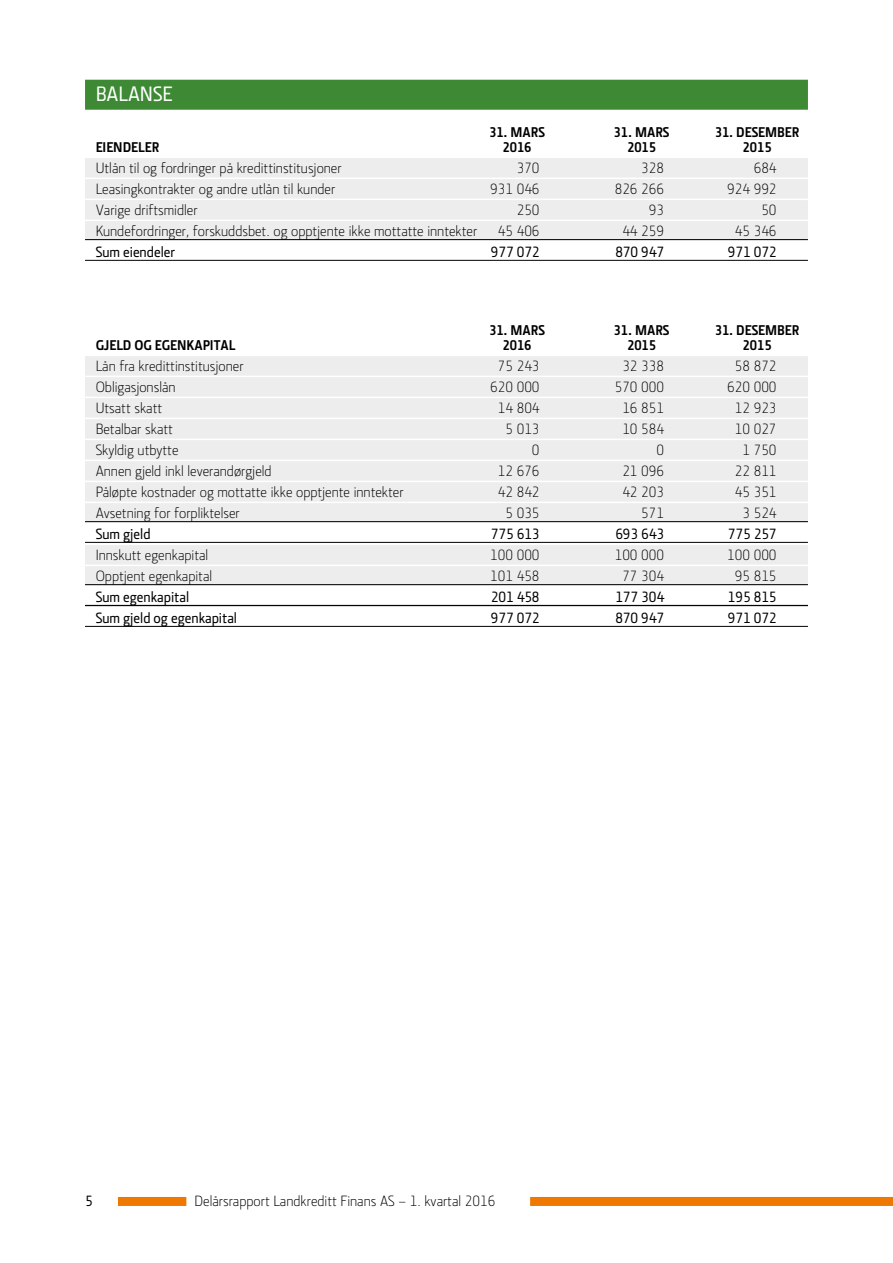
<style>
.page{position:relative;width:893px;height:1263px;background:#fff}
.page>*{position:absolute;margin:0;border:0;box-sizing:border-box;transform-origin:0 0}
.TABELL_Overskrift{font:500 21px "Section LK";color:#fff}
.Tabell_Brød_Tab_4_ko{font:300 15px "Section LK";color:#000}
.Tabell_Sum_strekover{font:500 15px "Section LK";color:#000}
.TABELL_Mellomtittel{font:700 14.25px "Section LK";color:#000}
</style>
<div class="page">
<div style="left:118px;top:1197px;width:68px;height:9px;background:#ef7900"></div>
<div style="left:530px;top:1197px;width:363px;height:9px;background:#ef7900"></div>
<div style="left:85px;top:80px;width:723px;height:30px;background:#3d8934"></div>
<div style="left:85px;top:158px;width:723px;height:20px;background:#ededed"></div>
<div style="left:85px;top:179px;width:723px;height:20px;background:#ededed"></div>
<div style="left:85px;top:200px;width:723px;height:20px;background:#ededed"></div>
<div style="left:85px;top:221px;width:723px;height:20px;background:#ededed"></div>
<hr style="left:85px;top:239px;width:723px;height:1px;background:#000">
<hr style="left:85px;top:260px;width:723px;height:1px;background:#000">
<div style="left:85px;top:356px;width:723px;height:20px;background:#ededed"></div>
<div style="left:85px;top:377px;width:723px;height:20px;background:#ededed"></div>
<div style="left:85px;top:398px;width:723px;height:20px;background:#ededed"></div>
<div style="left:85px;top:419px;width:723px;height:20px;background:#ededed"></div>
<div style="left:85px;top:440px;width:723px;height:20px;background:#ededed"></div>
<div style="left:85px;top:461px;width:723px;height:20px;background:#ededed"></div>
<div style="left:85px;top:482px;width:723px;height:20px;background:#ededed"></div>
<div style="left:85px;top:503px;width:723px;height:20px;background:#ededed"></div>
<hr style="left:85px;top:521px;width:723px;height:1px;background:#000">
<hr style="left:85px;top:542px;width:723px;height:1px;background:#000">
<div style="left:85px;top:545px;width:723px;height:20px;background:#ededed"></div>
<div style="left:85px;top:566px;width:723px;height:20px;background:#ededed"></div>
<hr style="left:85px;top:584px;width:723px;height:1px;background:#000">
<hr style="left:85px;top:605px;width:723px;height:1px;background:#000">
<hr style="left:85px;top:626px;width:723px;height:1px;background:#000">
<p class="TABELL_Overskrift" style="left:96px;top:82px;width:78px">BALANSE</p>
<p class="TABELL_Mellomtittel" style="left:489px;top:124px;width:57px">31. MARS</p>
<p class="TABELL_Mellomtittel" style="left:614px;top:124px;width:57px">31. MARS</p>
<p class="TABELL_Mellomtittel" style="left:715px;top:124px;width:86px">31. DESEMBER</p>
<p class="TABELL_Mellomtittel" style="left:96px;top:139px;width:65px">EIENDELER</p>
<p class="TABELL_Mellomtittel" style="left:503px;top:139px;width:30px">2016</p>
<p class="TABELL_Mellomtittel" style="left:627px;top:139px;width:30px">2015</p>
<p class="TABELL_Mellomtittel" style="left:743px;top:139px;width:30px">2015</p>
<p class="Tabell_Brød_Tab_4_ko" style="left:96px;top:159px;width:248px">Utlån til og fordringer på kredittinstitusjoner</p>
<p class="Tabell_Brød_Tab_4_ko" style="left:517px;top:159px;width:24px">370</p>
<p class="Tabell_Brød_Tab_4_ko" style="left:641px;top:159px;width:24px">328</p>
<p class="Tabell_Brød_Tab_4_ko" style="left:754px;top:159px;width:24px">684</p>
<p class="Tabell_Brød_Tab_4_ko" style="left:96px;top:180px;width:241px">Leasingkontrakter og andre utlån til kunder</p>
<p class="Tabell_Brød_Tab_4_ko" style="left:490px;top:180px;width:51px">931 046</p>
<p class="Tabell_Brød_Tab_4_ko" style="left:615px;top:180px;width:51px">826 266</p>
<p class="Tabell_Brød_Tab_4_ko" style="left:727px;top:180px;width:51px">924 992</p>
<p class="Tabell_Brød_Tab_4_ko" style="left:96px;top:201px;width:104px">Varige driftsmidler</p>
<p class="Tabell_Brød_Tab_4_ko" style="left:517px;top:201px;width:24px">250</p>
<p class="Tabell_Brød_Tab_4_ko" style="left:649px;top:201px;width:17px">93</p>
<p class="Tabell_Brød_Tab_4_ko" style="left:761px;top:201px;width:17px">50</p>
<p class="Tabell_Brød_Tab_4_ko" style="left:96px;top:222px;width:383px">Kundefordringer, forskuddsbet. og opptjente ikke mottatte inntekter</p>
<p class="Tabell_Brød_Tab_4_ko" style="left:498px;top:222px;width:43px">45 406</p>
<p class="Tabell_Brød_Tab_4_ko" style="left:622px;top:222px;width:43px">44 259</p>
<p class="Tabell_Brød_Tab_4_ko" style="left:735px;top:222px;width:43px">45 346</p>
<p class="Tabell_Sum_strekover" style="left:96px;top:243px;width:81px">Sum eiendeler</p>
<p class="Tabell_Sum_strekover" style="left:491px;top:243px;width:50px">977 072</p>
<p class="Tabell_Sum_strekover" style="left:615px;top:243px;width:50px">870 947</p>
<p class="Tabell_Sum_strekover" style="left:728px;top:243px;width:50px">971 072</p>
<p class="TABELL_Mellomtittel" style="left:489px;top:322px;width:57px">31. MARS</p>
<p class="TABELL_Mellomtittel" style="left:614px;top:322px;width:57px">31. MARS</p>
<p class="TABELL_Mellomtittel" style="left:715px;top:322px;width:86px">31. DESEMBER</p>
<p class="TABELL_Mellomtittel" style="left:96px;top:337px;width:141px">GJELD OG EGENKAPITAL</p>
<p class="TABELL_Mellomtittel" style="left:503px;top:337px;width:30px">2016</p>
<p class="TABELL_Mellomtittel" style="left:627px;top:337px;width:30px">2015</p>
<p class="TABELL_Mellomtittel" style="left:743px;top:337px;width:30px">2015</p>
<p class="Tabell_Brød_Tab_4_ko" style="left:96px;top:357px;width:149px">Lån fra kredittinstitusjoner</p>
<p class="Tabell_Brød_Tab_4_ko" style="left:498px;top:357px;width:43px">75 243</p>
<p class="Tabell_Brød_Tab_4_ko" style="left:622px;top:357px;width:43px">32 338</p>
<p class="Tabell_Brød_Tab_4_ko" style="left:735px;top:357px;width:43px">58 872</p>
<p class="Tabell_Brød_Tab_4_ko" style="left:96px;top:378px;width:81px">Obligasjonslån</p>
<p class="Tabell_Brød_Tab_4_ko" style="left:490px;top:378px;width:51px">620 000</p>
<p class="Tabell_Brød_Tab_4_ko" style="left:615px;top:378px;width:51px">570 000</p>
<p class="Tabell_Brød_Tab_4_ko" style="left:727px;top:378px;width:51px">620 000</p>
<p class="Tabell_Brød_Tab_4_ko" style="left:96px;top:399px;width:68px">Utsatt skatt</p>
<p class="Tabell_Brød_Tab_4_ko" style="left:498px;top:399px;width:43px">14 804</p>
<p class="Tabell_Brød_Tab_4_ko" style="left:622px;top:399px;width:43px">16 851</p>
<p class="Tabell_Brød_Tab_4_ko" style="left:735px;top:399px;width:43px">12 923</p>
<p class="Tabell_Brød_Tab_4_ko" style="left:96px;top:420px;width:79px">Betalbar skatt</p>
<p class="Tabell_Brød_Tab_4_ko" style="left:505px;top:420px;width:36px">5 013</p>
<p class="Tabell_Brød_Tab_4_ko" style="left:622px;top:420px;width:43px">10 584</p>
<p class="Tabell_Brød_Tab_4_ko" style="left:735px;top:420px;width:43px">10 027</p>
<p class="Tabell_Brød_Tab_4_ko" style="left:96px;top:441px;width:84px">Skyldig utbytte</p>
<p class="Tabell_Brød_Tab_4_ko" style="left:532px;top:441px;width:9px">0</p>
<p class="Tabell_Brød_Tab_4_ko" style="left:656px;top:441px;width:9px">0</p>
<p class="Tabell_Brød_Tab_4_ko" style="left:742px;top:441px;width:36px">1 750</p>
<p class="Tabell_Brød_Tab_4_ko" style="left:96px;top:462px;width:177px">Annen gjeld inkl leverandørgjeld</p>
<p class="Tabell_Brød_Tab_4_ko" style="left:498px;top:462px;width:43px">12 676</p>
<p class="Tabell_Brød_Tab_4_ko" style="left:622px;top:462px;width:43px">21 096</p>
<p class="Tabell_Brød_Tab_4_ko" style="left:735px;top:462px;width:43px">22 811</p>
<p class="Tabell_Brød_Tab_4_ko" style="left:96px;top:483px;width:310px">Påløpte kostnader og mottatte ikke opptjente inntekter</p>
<p class="Tabell_Brød_Tab_4_ko" style="left:498px;top:483px;width:43px">42 842</p>
<p class="Tabell_Brød_Tab_4_ko" style="left:622px;top:483px;width:43px">42 203</p>
<p class="Tabell_Brød_Tab_4_ko" style="left:735px;top:483px;width:43px">45 351</p>
<p class="Tabell_Brød_Tab_4_ko" style="left:96px;top:504px;width:146px">Avsetning for forpliktelser</p>
<p class="Tabell_Brød_Tab_4_ko" style="left:505px;top:504px;width:36px">5 035</p>
<p class="Tabell_Brød_Tab_4_ko" style="left:641px;top:504px;width:24px">571</p>
<p class="Tabell_Brød_Tab_4_ko" style="left:742px;top:504px;width:36px">3 524</p>
<p class="Tabell_Sum_strekover" style="left:96px;top:525px;width:56px">Sum gjeld</p>
<p class="Tabell_Sum_strekover" style="left:491px;top:525px;width:50px">775 613</p>
<p class="Tabell_Sum_strekover" style="left:615px;top:525px;width:50px">693 643</p>
<p class="Tabell_Sum_strekover" style="left:728px;top:525px;width:50px">775 257</p>
<p class="Tabell_Brød_Tab_4_ko" style="left:96px;top:546px;width:114px">Innskutt egenkapital</p>
<p class="Tabell_Brød_Tab_4_ko" style="left:490px;top:546px;width:51px">100 000</p>
<p class="Tabell_Brød_Tab_4_ko" style="left:615px;top:546px;width:51px">100 000</p>
<p class="Tabell_Brød_Tab_4_ko" style="left:727px;top:546px;width:51px">100 000</p>
<p class="Tabell_Brød_Tab_4_ko" style="left:96px;top:567px;width:118px">Opptjent egenkapital</p>
<p class="Tabell_Brød_Tab_4_ko" style="left:490px;top:567px;width:51px">101 458</p>
<p class="Tabell_Brød_Tab_4_ko" style="left:622px;top:567px;width:43px">77 304</p>
<p class="Tabell_Brød_Tab_4_ko" style="left:735px;top:567px;width:43px">95 815</p>
<p class="Tabell_Sum_strekover" style="left:96px;top:588px;width:95px">Sum egenkapital</p>
<p class="Tabell_Sum_strekover" style="left:491px;top:588px;width:50px">201 458</p>
<p class="Tabell_Sum_strekover" style="left:615px;top:588px;width:50px">177 304</p>
<p class="Tabell_Sum_strekover" style="left:728px;top:588px;width:50px">195 815</p>
<p class="Tabell_Sum_strekover" style="left:96px;top:609px;width:143px">Sum gjeld og egenkapital</p>
<p class="Tabell_Sum_strekover" style="left:491px;top:609px;width:50px">977 072</p>
<p class="Tabell_Sum_strekover" style="left:615px;top:609px;width:50px">870 947</p>
<p class="Tabell_Sum_strekover" style="left:728px;top:609px;width:50px">971 072</p>
<p class="Tabell_Sum_strekover" style="left:85px;top:1192px;width:9px">5</p>
<p class="Tabell_Brød_Tab_4_ko" style="left:195px;top:1192px;width:302px">Delårsrapport Landkreditt Finans AS – 1. kvartal 2016</p>
</div>
